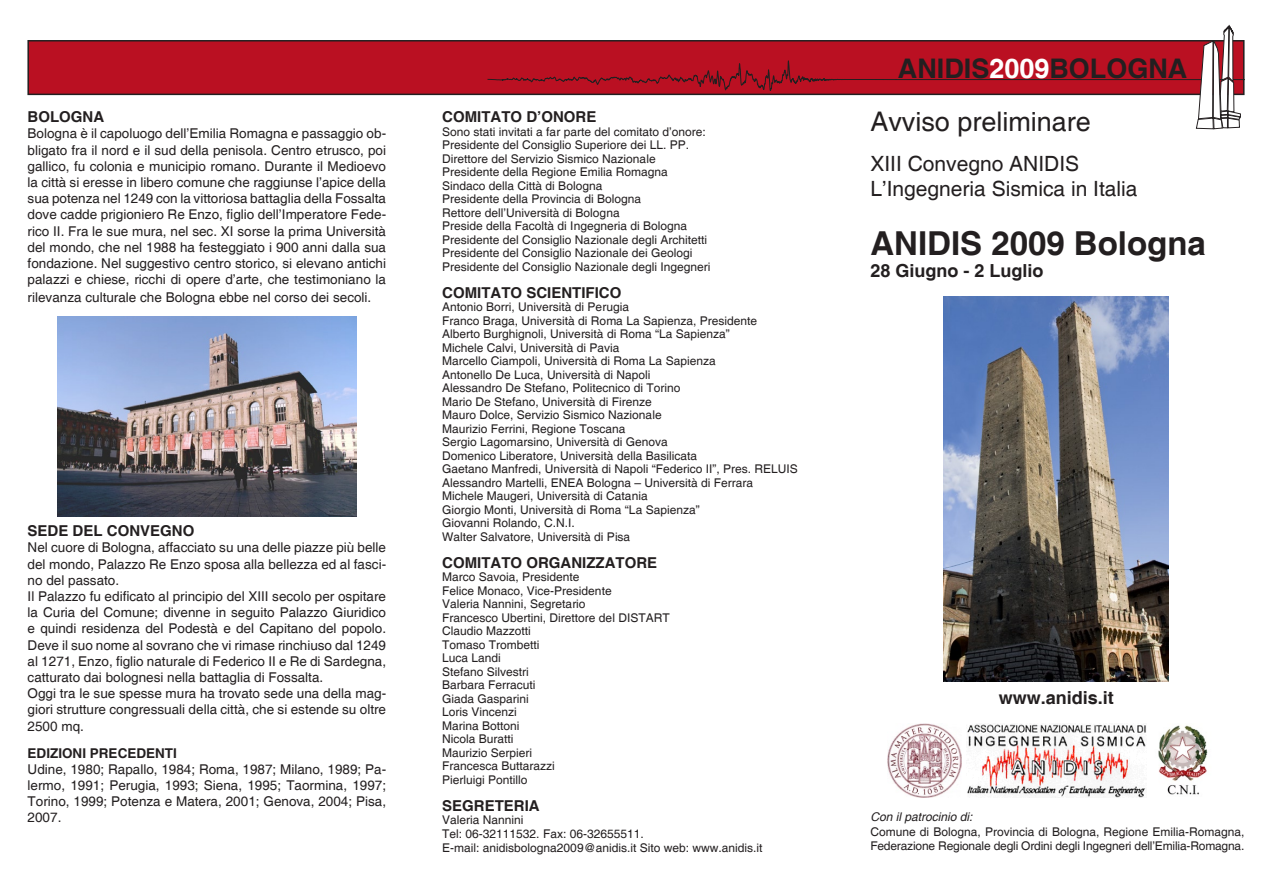
<style>
.page{position:relative;width:1263px;height:893px;background:#fff}
.page>*{position:absolute;margin:0;border:0;box-sizing:border-box;transform-origin:0 0}
.t1{font:700 33px "Helvetica";color:#231f20}
.t2{font:700 27px "Helvetica";color:#231f20}
.t3{font:27px "Helvetica";color:#231f20}
.t4{font:21px/25.2px "Helvetica";color:#231f20}
.t5{font:700 18px "Helvetica";color:#231f20}
.t6{font:700 15px "Helvetica";color:#231f20}
.t7{font:13.5px/16.2px "Helvetica";color:#231f20;text-align:justify}
.t8{font:700 13.5px "Helvetica";color:#231f20}
.t9{font:12px/13.5px "Helvetica";color:#231f20}
.t10{font:italic 12px "Helvetica";color:#231f20}
.s1{color:#fff}
</style>
<div class="page">
<div style="left:28px;top:41px;width:1216px;height:53px;background:#ba1022"></div>
<div style="left:27px;top:40px;width:1217px;height:55px;border:2px solid #231f20"></div>
<svg style="left:487px;top:24px;width:758px;height:106px"></svg>
<img style="left:887px;top:723px;width:74px;height:75px">
<img style="left:967px;top:724px;width:179px;height:74px">
<img style="left:943px;top:297px;width:226px;height:385px">
<img style="left:58px;top:317px;width:299px;height:199px">
<img style="left:1158px;top:725px;width:50px;height:70px">
<p class="t6" style="left:28px;top:108px;width:78px">BOLOGNA</p>
<p class="t7" style="left:28px;top:126px;width:360px">Bologna è il capoluogo dell’Emilia Romagna e passaggio ob&shy;bligato fra il nord e il sud della penisola. Centro etrusco, poi gallico, fu colonia e municipio romano. Durante il Medioevo la città si eresse in libero comune che raggiunse l’apice della sua potenza nel 1249 con la vittoriosa battaglia della Fossalta dove cadde prigioniero Re Enzo, figlio dell’Imperatore Fede&shy;rico II. Fra le sue mura, nel sec. XI sorse la prima Università del mondo, che nel 1988 ha festeggiato i 900 anni dalla sua fondazione. Nel suggestivo centro storico, si elevano antichi palazzi e chiese, ricchi di opere d’arte, che testimoniano la</p>
<p class="t7" style="left:28px;top:290px;width:345px">rilevanza culturale che Bologna ebbe nel corso dei secoli.</p>
<p class="t6" style="left:28px;top:522px;width:168px">SEDE DEL CONVEGNO</p>
<p class="t7" style="left:28px;top:540px;width:360px;text-align:left">Nel cuore di Bologna, affacciato su una delle piazze più belle del mondo, Palazzo Re Enzo sposa alla bellezza ed al fasci&shy;no del passato.<br>Il Palazzo fu edificato al principio del XIII secolo per ospitare la Curia del Comune; divenne in seguito Palazzo Giuridico e quindi residenza del Podestà e del Capitano del popolo.<br>Deve il suo nome al sovrano che vi rimase rinchiuso dal 1249 al 1271, Enzo, figlio naturale di Federico II e Re di Sardegna, catturato dai bolognesi nella battaglia di Fossalta.<br>Oggi tra le sue spesse mura ha trovato sede una della mag&shy;giori strutture congressuali della città, che si estende su oltre 2500 mq.</p>
<p class="t8" style="left:28px;top:745px;width:151px">EDIZIONI PRECEDENTI</p>
<p class="t7" style="left:28px;top:761px;width:360px">Udine, 1980; Rapallo, 1984; Roma, 1987; Milano, 1989; Pa&shy;lermo, 1991; Perugia, 1993; Siena, 1995; Taormina, 1997; Torino, 1999; Potenza e Matera, 2001; Genova, 2004; Pisa, 2007.</p>
<p class="t6" style="left:442px;top:108px;width:156px">COMITATO D’ONORE</p>
<p class="t9" style="left:442px;top:125px;width:270px">Sono stati invitati a far parte del comitato d’onore:<br>Presidente del Consiglio Superiore dei LL. PP.<br>Direttore del Servizio Sismico Nazionale Presidente della Regione Emilia Romagna Sindaco della Città di Bologna<br>Presidente della Provincia di Bologna<br>Rettore dell’Università di Bologna<br>Preside della Facoltà di Ingegneria di Bologna Presidente del Consiglio Nazionale degli Architetti Presidente del Consiglio Nazionale dei Geologi Presidente del Consiglio Nazionale degli Ingegneri</p>
<p class="t6" style="left:442px;top:283px;width:181px">COMITATO SCIENTIFICO</p>
<p class="t9" style="left:442px;top:301px;width:357px">Antonio Borri, Università di Perugia<br>Franco Braga, Università di Roma La Sapienza, Presidente Alberto Burghignoli, Università di Roma “La Sapienza”<br>Michele Calvi, Università di Pavia<br>Marcello Ciampoli, Università di Roma La Sapienza<br>Antonello De Luca, Università di Napoli<br>Alessandro De Stefano, Politecnico di Torino<br>Mario De Stefano, Università di Firenze<br>Mauro Dolce, Servizio Sismico Nazionale<br>Maurizio Ferrini, Regione Toscana<br>Sergio Lagomarsino, Università di Genova<br>Domenico Liberatore, Università della Basilicata<br>Gaetano Manfredi, Università di Napoli “Federico II”, Pres. RELUIS Alessandro Martelli, ENEA Bologna – Università di Ferrara<br>Michele Maugeri, Università di Catania<br>Giorgio Monti, Università di Roma “La Sapienza”<br>Giovanni Rolando, C.N.I.<br>Walter Salvatore, Università di Pisa</p>
<p class="t6" style="left:442px;top:553px;width:216px">COMITATO ORGANIZZATORE</p>
<p class="t9" style="left:442px;top:571px;width:229px">Marco Savoia, Presidente<br>Felice Monaco, Vice-Presidente<br>Valeria Nannini, Segretario<br>Francesco Ubertini, Direttore del DISTART<br>Claudio Mazzotti<br>Tomaso Trombetti<br>Luca Landi<br>Stefano Silvestri<br>Barbara Ferracuti<br>Giada Gasparini<br>Loris Vincenzi<br>Marina Bottoni<br>Nicola Buratti<br>Maurizio Serpieri<br>Francesca Buttarazzi<br>Pierluigi Pontillo</p>
<p class="t6" style="left:442px;top:796px;width:99px">SEGRETERIA</p>
<p class="t9" style="left:442px;top:813px;width:322px;line-height:14px">Valeria Nannini<br>Tel: 06-32111532. Fax: 06-32655511.<br>E-mail: anidisbologna2009@anidis.it Sito web: www.anidis.it</p>
<h2 class="t2" style="left:898px;top:52px;width:291px">ANIDIS<span class="s1">2009</span>BOLOGNA</h2>
<h2 class="t3" style="left:870px;top:106px;width:222px">Avviso preliminare</h2>
<h3 class="t4" style="left:870px;top:151px;width:269px">XIII Convegno ANIDIS<br>L’Ingegneria Sismica in Italia</h3>
<h1 class="t1" style="left:870px;top:223px;width:337px">ANIDIS 2009 Bologna</h1>
<h3 class="t5" style="left:870px;top:259px;width:175px">28 Giugno - 2 Luglio</h3>
<h3 class="t5" style="left:999px;top:686px;width:117px">www.anidis.it</h3>
<p class="t10" style="left:870px;top:810px;width:104px">Con il patrocinio di:</p>
<p class="t9" style="left:870px;top:825px;width:376px;line-height:14.4px">Comune di Bologna, Provincia di Bologna, Regione Emilia-Romagna,<br>Federazione Regionale degli Ordini degli Ingegneri dell’Emilia-Romagna.</p>
</div>
